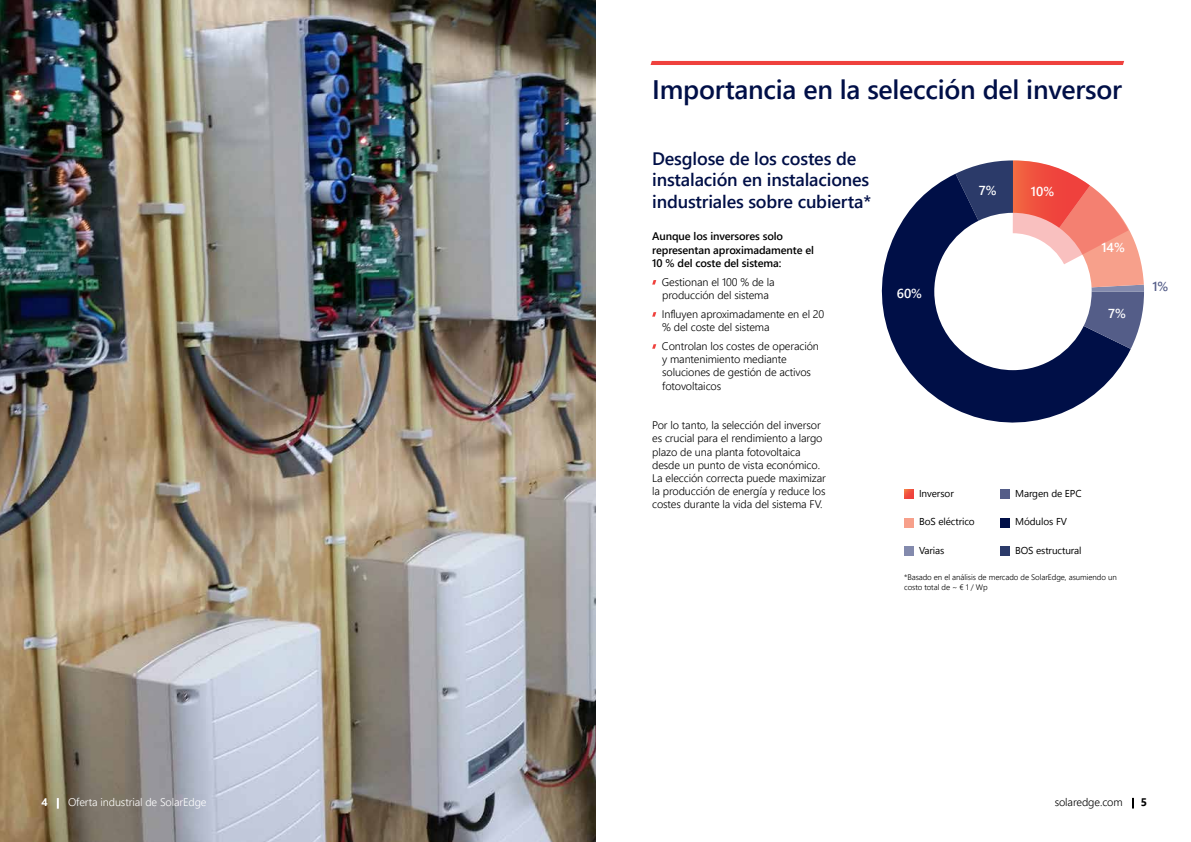
<style>
.page{position:relative;width:1191px;height:842px;background:#fff}
.page>*{position:absolute;margin:0;border:0;box-sizing:border-box;transform-origin:0 0}
.t1{font:600 26.8px "Segoe UI";letter-spacing:-.01em;color:#000f47}
.t2{font:600 18px/21.6px "Segoe UI";letter-spacing:-.01em;color:#000f47}
.t3{font:600 13px "Segoe UI";color:#fff}
.t4{font:600 13px "Segoe UI";color:#545d88}
.t5{font:300 11px/13.2px "Segoe UI";letter-spacing:-.01em;color:#000}
.t6{font:600 11px/13.2px "Segoe UI";letter-spacing:-.01em;color:#000}
.t7{font:300 11px "Segoe UI";letter-spacing:-.01em;color:#fff}
.t8{font:700 11px "Segoe UI";color:#fff}
.t9{font:700 11px "Segoe UI";color:#000}
.t10{font:10px "Segoe UI";letter-spacing:-.01em;color:#000}
.t11{font:300 8px/9.6px "Segoe UI";letter-spacing:-.01em;color:#000}
</style>
<div class="page">
<img style="left:0;top:0;width:595px;height:842px">
<svg style="left:1132px;top:798px;width:2px;height:10px"></svg>
<svg style="left:57px;top:798px;width:2px;height:11px"></svg>
<hr style="left:650px;top:61px;width:474px;height:4px;background:#ef413d">
<svg style="left:652px;top:280px;width:4px;height:5px"></svg>
<svg style="left:652px;top:312px;width:4px;height:5px"></svg>
<svg style="left:652px;top:344px;width:4px;height:5px"></svg>
<svg style="left:904px;top:489px;width:9px;height:10px"></svg>
<div style="left:904px;top:546px;width:9px;height:9px;background:#838aad"></div>
<div style="left:904px;top:518px;width:9px;height:9px;background:#f7a08b"></div>
<div style="left:1000px;top:518px;width:9px;height:9px;background:#000f47"></div>
<div style="left:1000px;top:546px;width:9px;height:9px;background:#2b3a69"></div>
<div style="left:1000px;top:489px;width:9px;height:10px;background:#545d88"></div>
<svg style="left:881px;top:174px;width:249px;height:249px;fill:#000f47"></svg>
<svg style="left:955px;top:160px;width:189px;height:189px"></svg>
<h1 class="t1" style="left:652px;top:68px;width:471px">Importancia en la selección del inversor</h1>
<h2 class="t2" style="left:652px;top:147px;width:220px">Desglose de los costes de instalación en instalaciones industriales sobre cubierta*</h2>
<p class="t6" style="left:652px;top:230px;width:163px">Aunque los inversores solo representan aproximadamente el<br>10 % del coste del sistema:</p>
<p class="t5" style="left:662px;top:275px;width:114px">Gestionan el 100 % de la producción del sistema</p>
<p class="t5" style="left:662px;top:307px;width:164px">Influyen aproximadamente en el 20 % del coste del sistema</p>
<p class="t5" style="left:662px;top:339px;width:158px">Controlan los costes de operación y mantenimiento mediante soluciones de gestión de activos fotovoltaicos</p>
<p class="t5" style="left:652px;top:418px;width:175px">Por lo tanto, la selección del inversor es crucial para el rendimiento a largo plazo de una planta fotovoltaica desde un punto de vista económico.<br>La elección correcta puede maximizar la producción de energía y reduce los costes durante la vida del sistema FV.</p>
<p class="t3" style="left:896px;top:283px;width:27px">60%</p>
<p class="t3" style="left:965px;top:171px;width:19px">7%</p>
<p class="t3" style="left:978px;top:180px;width:19px">7%</p>
<p class="t3" style="left:1023px;top:175px;width:25px">10%</p>
<p class="t3" style="left:1031px;top:181px;width:25px">10%</p>
<p class="t3" style="left:1101px;top:237px;width:25px">14%</p>
<p class="t3" style="left:1108px;top:303px;width:19px">7%</p>
<p class="t10" style="left:919px;top:485px;width:36px">Inversor</p>
<p class="t10" style="left:1015px;top:485px;width:68px">Margen de EPC</p>
<p class="t10" style="left:919px;top:514px;width:57px">BoS eléctrico</p>
<p class="t10" style="left:1015px;top:514px;width:53px">Módulos FV</p>
<p class="t10" style="left:1015px;top:542px;width:68px">BOS estructural</p>
<p class="t10" style="left:919px;top:543px;width:27px">Varias</p>
<p class="t11" style="left:904px;top:572px;width:214px">*Basado en el análisis de mercado de SolarEdge, asumiendo un costo total de ~ € 1 / Wp</p>
<p class="t4" style="left:1152px;top:276px;width:18px">1%</p>
<p class="t8" style="left:41px;top:793px;width:8px">4</p>
<p class="t7" style="left:68px;top:793px;width:140px">Oferta industrial de SolarEdge</p>
<p class="t5" style="left:1054px;top:795px;width:69px">solaredge.com</p>
<p class="t9" style="left:1140px;top:793px;width:8px">5</p>
</div>
